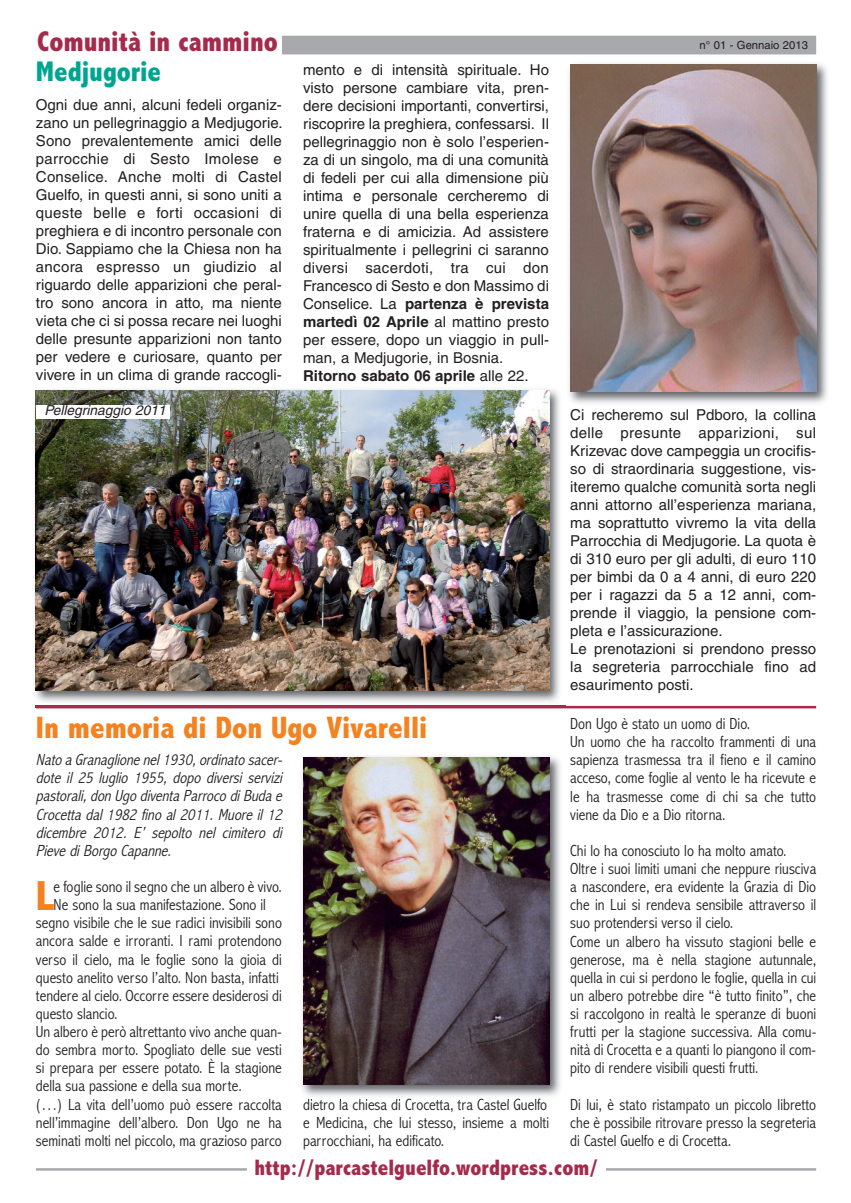
<style>
.page{position:relative;width:851px;height:1203px;background:#fff}
.page>*{position:absolute;margin:0;border:0;box-sizing:border-box;transform-origin:0 0}
.t1{font:800 condensed 42.38px "Abadi";color:#f58220}
.t2{font:800 condensed 31.25px "Abadi";color:#f58220}
.t3{font:800 condensed 28.75px "Abadi";color:#a52b4c}
.t4{font:800 condensed 28.75px "Abadi";color:#00a590}
.t5{font:800 condensed 22.5px "Abadi";color:#a52b4c}
.t6{font:300 condensed 16.25px/18.1px "Abadi";color:#231f20;text-align:justify}
.t7{font:italic 300 condensed 16.25px/18.1px "Abadi";color:#231f20;text-align:justify}
.t8{font:15px/18px "Helvetica";color:#231f20}
.t9{font:italic 13.75px "Helvetica";color:#231f20}
.t10{font:11.25px "Helvetica";color:#231f20}
.s1{font-weight:700}
</style>
<div class="page">
<hr style="left:36px;top:1168px;width:779px;height:3px;background:#a8a9ad">
<hr style="left:36px;top:706px;width:779px;height:2px;background:#a52b4c">
<div style="left:247px;top:1158px;width:358px;height:23px;background:#fff"></div>
<img style="left:35px;top:389px;width:530px;height:318px">
<img style="left:36px;top:706px;width:529px;height:1px">
<img style="left:36px;top:391px;width:513px;height:300px">
<div style="left:36px;top:36px;width:779px;height:18px;background:#a8a9ad"></div>
<div style="left:36px;top:29px;width:246px;height:32px;background:#fff"></div>
<img style="left:302px;top:756px;width:258px;height:344px">
<img style="left:303px;top:1099px;width:84px;height:1px">
<img style="left:303px;top:757px;width:246px;height:328px">
<img style="left:569px;top:63px;width:258px;height:340px">
<svg style="left:564px;top:389px;width:1px;height:19px"></svg>
<img style="left:570px;top:64px;width:245px;height:328px">
<div style="left:36px;top:405px;width:134px;height:14px;background:#fff"></div>
<h3 class="t3" style="left:37px;top:31px;width:242px">Comunità in cammino</h3>
<p class="t10" style="left:699px;top:41px;width:110px">n° 01 - Gennaio 2013</p>
<h3 class="t4" style="left:36px;top:61px;width:127px">Medjugorie</h3>
<p class="t8" style="left:36px;top:97px;width:248px;text-align:justify">Ogni due anni, alcuni fedeli organiz&shy;zano un pellegrinaggio a Medjugorie.<br>Sono prevalentemente amici delle parrocchie di Sesto Imolese e Conselice. Anche molti di Castel Guelfo, in questi anni, si sono uniti a queste belle e forti occasioni di preghiera e di incontro personale con Dio. Sappiamo che la Chiesa non ha ancora espresso un giudizio al riguardo delle apparizioni che peral&shy;tro sono ancora in atto, ma niente vieta che ci si possa recare nei luoghi delle presunte apparizioni non tanto per vedere e curiosare, quanto per vivere in un clima di grande raccogli-</p>
<p class="t9" style="left:44px;top:405px;width:125px">Pellegrinaggio 2011</p>
<p class="t8" style="left:303px;top:62px;width:247px">mento e di intensità spirituale. Ho visto persone cambiare vita, pren&shy;dere decisioni importanti, convertirsi, riscoprire la preghiera, confessarsi. Il pellegrinaggio non è solo l’esperien&shy;za di un singolo, ma di una comunità di fedeli per cui alla dimensione più intima e personale cercheremo di unire quella di una bella esperienza fraterna e di amicizia. Ad assistere spiritualmente i pellegrini ci saranno diversi sacerdoti, tra cui don Francesco di Sesto e don Massimo di Conselice. La <span class="s1">partenza è prevista martedì 02 Aprile</span> al mattino presto per essere, dopo un viaggio in pull&shy;man, a Medjugorie, in Bosnia.<br><span class="s1">Ritorno sabato 06 aprile</span> alle 22.</p>
<h2 class="t2" style="left:36px;top:716px;width:393px">In memoria di Don Ugo Vivarelli</h2>
<p class="t7" style="left:36px;top:752px;width:250px">Nato a Granaglione nel1930,ordinato sacer&shy;dote il 25 luglio 1955, dopo diversi servizi pastorali,don Ugo diventa Parroco diBuda e Crocetta dal 1982 fino al 2011. Muore il 12 dicembre 2012. E’ sepolto nel cimitero di Pieve diBorgo Capanne.</p>
<h1 class="t1" style="left:36px;top:881px;width:19px">L</h1>
<p class="t6" style="left:54px;top:879px;width:230px">e foglie sono il segno che un albero è vivo.</p>
<p class="t6" style="left:54px;top:897px;width:214px">Ne sono la sua manifestazione. Sono il</p>
<p class="t6" style="left:36px;top:916px;width:247px">segno visibile che le sue radici invisibili sono</p>
<p class="t6" style="left:36px;top:934px;width:247px">ancora salde e irroranti. I rami protendono</p>
<p class="t6" style="left:36px;top:952px;width:247px">verso il cielo, ma le foglie sono la gioia di</p>
<p class="t6" style="left:36px;top:970px;width:244px">questo anelito verso l’alto. Non basta, infatti</p>
<p class="t6" style="left:36px;top:988px;width:247px">tendere al cielo. Occorre essere desiderosi di</p>
<p class="t6" style="left:36px;top:1006px;width:83px">questo slancio.</p>
<p class="t6" style="left:36px;top:1024px;width:247px">Un albero è però altrettanto vivo anche quan-</p>
<p class="t6" style="left:36px;top:1042px;width:247px">do sembra morto. Spogliato delle sue vesti</p>
<p class="t6" style="left:36px;top:1061px;width:247px">si prepara per essere potato. È la stagione</p>
<p class="t6" style="left:36px;top:1079px;width:207px">della sua passione e della sua morte.</p>
<p class="t6" style="left:36px;top:1097px;width:247px">(…) La vita dell’uomo può essere raccolta</p>
<p class="t6" style="left:36px;top:1115px;width:247px">nell’immagine dell’albero. Don Ugo ne ha</p>
<p class="t6" style="left:36px;top:1133px;width:247px">seminati molti nel piccolo, ma grazioso parco</p>
<p class="t6" style="left:303px;top:1097px;width:247px">dietro la chiesa di Crocetta, tra Castel Guelfo e Medicina, che lui stesso, insieme a molti parrocchiani, ha edificato.</p>
<p class="t8" style="left:570px;top:408px;width:247px">Ci recheremo sul Pdboro, la collina delle presunte apparizioni, sul Krizevac dove campeggia un crocifis&shy;so di straordinaria suggestione, vis&shy;iteremo qualche comunità sorta negli anni attorno all’esperienza mariana, ma soprattutto vivremo la vita della Parrocchia di Medjugorie. La quota è di 310 euro per gli adulti, di euro 110 per bimbi da 0 a 4 anni, di euro 220 per i ragazzi da 5 a 12 anni, com&shy;prende il viaggio, la pensione com&shy;pleta e l’assicurazione.<br>Le prenotazioni si prendono presso la segreteria parrocchiale fino ad esaurimento posti.</p>
<p class="t6" style="left:570px;top:716px;width:247px;text-align:left">Don Ugo è stato un uomo di Dio.<br>Un uomo che ha raccolto frammenti di una sapienza trasmessa tra il fieno e il camino acceso, come foglie al vento le ha ricevute e le ha trasmesse come di chi sa che tutto viene da Dio e a Dio ritorna.</p>
<p class="t6" style="left:570px;top:843px;width:247px;text-align:left">Chi lo ha conosciuto lo ha molto amato.<br>Oltre i suoi limiti umani che neppure riusciva a nascondere, era evidente la Grazia di Dio che in Lui si rendeva sensibile attraverso il suo protendersi verso il cielo.<br>Come un albero ha vissuto stagioni belle e generose, ma è nella stagione autunnale, quella in cui si perdono le foglie, quella in cui un albero potrebbe dire “è tutto finito”, che si raccolgono in realtà le speranze di buoni frutti per la stagione successiva. Alla comu&shy;nità di Crocetta e a quanti lo piangono il com&shy;pito di rendere visibili questi frutti.</p>
<p class="t6" style="left:570px;top:1097px;width:247px">Di lui, è stato ristampato un piccolo libretto che è possibile ritrovare presso la segreteria di Castel Guelfo e di Crocetta.</p>
<h3 class="t5" style="left:254px;top:1159px;width:344px">http://parcastelguelfo.wordpress.com/</h3>
</div>
